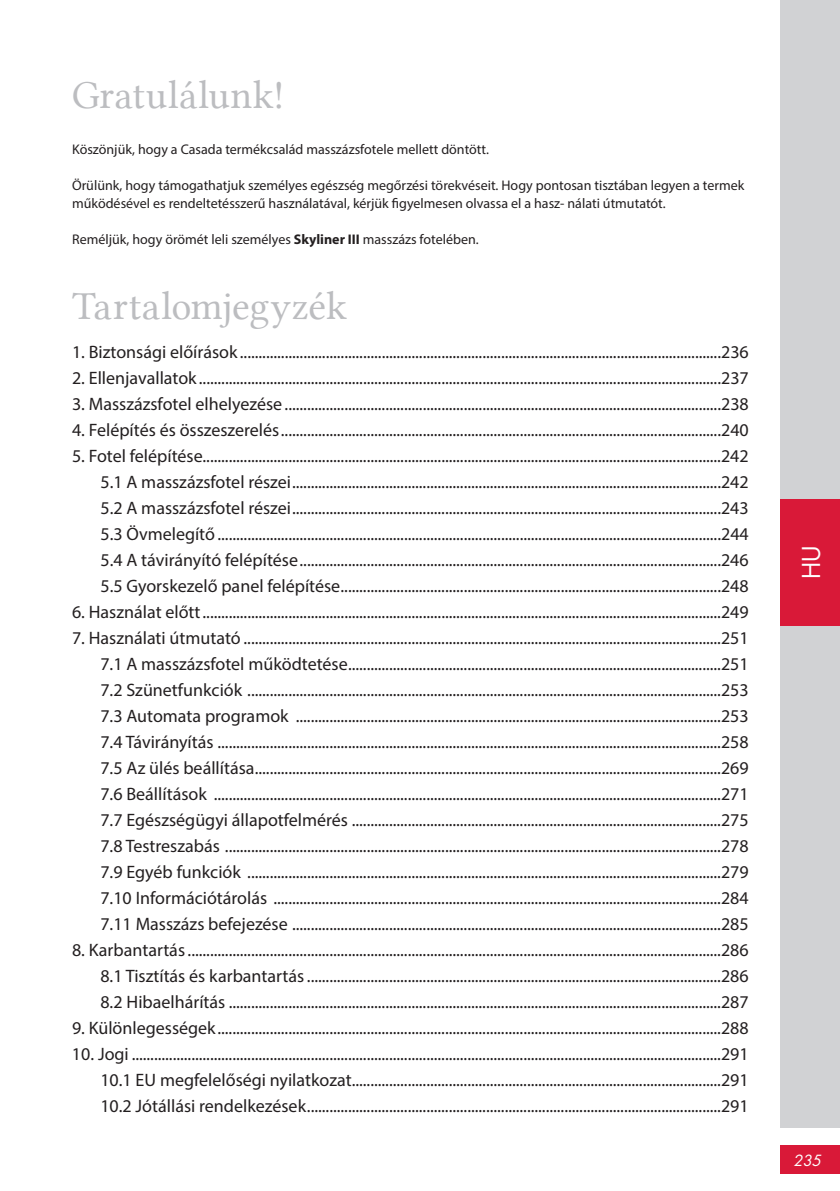
<style>
.page{position:relative;width:840px;height:1191px;background:#fff}
.page>*{position:absolute;margin:0;border:0;box-sizing:border-box;transform-origin:0 0}
.t1{font:40px "Lin Libertine";letter-spacing:.005em;color:#bcbdc0}
.t2{font:24px "Futura Std";color:#fff}
.t3{font:18px/26px "Myriad Pro";color:#231f20;text-align:justify}
.t4{font:italic 15px "Futura Std";color:#fff}
.t5{font:14px/18px "Myriad Pro";color:#231f20}
.s1{font-weight:700}
</style>
<div class="page">
<div style="left:780px;top:1145px;width:59px;height:29px;background:#d91938"></div>
<div style="left:780px;top:0;width:59px;height:1127px;background:#d1d2d4"></div>
<div style="left:780px;top:499px;width:59px;height:126px;background:#d91938"></div>
<h1 class="t1" style="left:72px;top:72px;width:214px">Gratulálunk!</h1>
<p class="t5" style="left:72px;top:140px;width:418px">Köszönjük, hogy a Casada termékcsalád masszázsfotele mellett döntött.</p>
<p class="t5" style="left:72px;top:176px;width:673px">Örülünk, hogy támogathatjuk személyes egészség megőrzési törekvéseit. Hogy pontosan tisztában legyen a termek működésével es rendeltetésszerű használatával, kérjük figyelmesen olvassa el a hasz- nálati útmutatót.</p>
<p class="t5" style="left:72px;top:230px;width:408px">Reméljük, hogy örömét leli személyes <span class="s1">Skyliner III</span> masszázs fotelében.</p>
<h1 class="t1" style="left:72px;top:283px;width:276px">Tartalomjegyzék</h1>
<p class="t3" style="left:72px;top:339px;width:677px">1. Biztonsági előírások .................................................................................................................................236</p>
<p class="t3" style="left:72px;top:365px;width:678px">2. Ellenjavallatok............................................................................................................................................237</p>
<p class="t3" style="left:72px;top:391px;width:678px">3. Masszázsfotel elhelyezése .....................................................................................................................238</p>
<p class="t3" style="left:72px;top:417px;width:678px">4. Felépítés és összeszerelés......................................................................................................................240</p>
<p class="t3" style="left:100px;top:443px;width:649px;text-indent:-28px">5. Fotel felépítése...........................................................................................................................................242<br>5.1 A masszázsfotel részei...................................................................................................................242<br>5.2 A masszázsfotel részei...................................................................................................................243<br>5.3 Övmelegítő.......................................................................................................................................244<br>5.4 A távirányító felépítése.................................................................................................................246<br>5.5 Gyorskezelő panel felépítése......................................................................................................248</p>
<p class="t3" style="left:72px;top:599px;width:677px">6. Használat előtt...........................................................................................................................................249</p>
<p class="t3" style="left:100px;top:625px;width:649px;text-indent:-28px">7. Használati útmutató ................................................................................................................................251<br>7.1 A masszázsfotel működtetése....................................................................................................251<br>7.2 Szünetfunkciók ...............................................................................................................................253<br>7.3 Automata programok ..................................................................................................................253<br>7.4 Távirányítás .......................................................................................................................................258<br>7.5 Az ülés beállítása.............................................................................................................................269<br>7.6 Beállítások ........................................................................................................................................271<br>7.7 Egészségügyi állapotfelmérés ...................................................................................................275<br>7.8 Testreszabás .....................................................................................................................................278<br>7.9 Egyéb funkciók ...............................................................................................................................279<br>7.10 Információtárolás ........................................................................................................................284<br>7.11 Masszázs befejezése ...................................................................................................................285</p>
<p class="t3" style="left:100px;top:937px;width:649px;text-indent:-28px">8. Karbantartás...............................................................................................................................................286<br>8.1 Tisztítás és karbantartás...............................................................................................................286<br>8.2 Hibaelhárítás ....................................................................................................................................287</p>
<p class="t3" style="left:72px;top:1015px;width:677px">9. Különlegességek.......................................................................................................................................288</p>
<p class="t3" style="left:100px;top:1041px;width:649px;text-indent:-28px">10. Jogi ..............................................................................................................................................................291<br>10.1 EU megfelelőségi nyilatkozat...................................................................................................291<br>10.2 Jótállási rendelkezések...............................................................................................................291</p>
<h2 class="t2" style="left:795px;top:579px;width:35px;rotate:-90deg">HU</h2>
<p class="t4" style="left:793px;top:1150px;width:29px">235</p>
</div>
